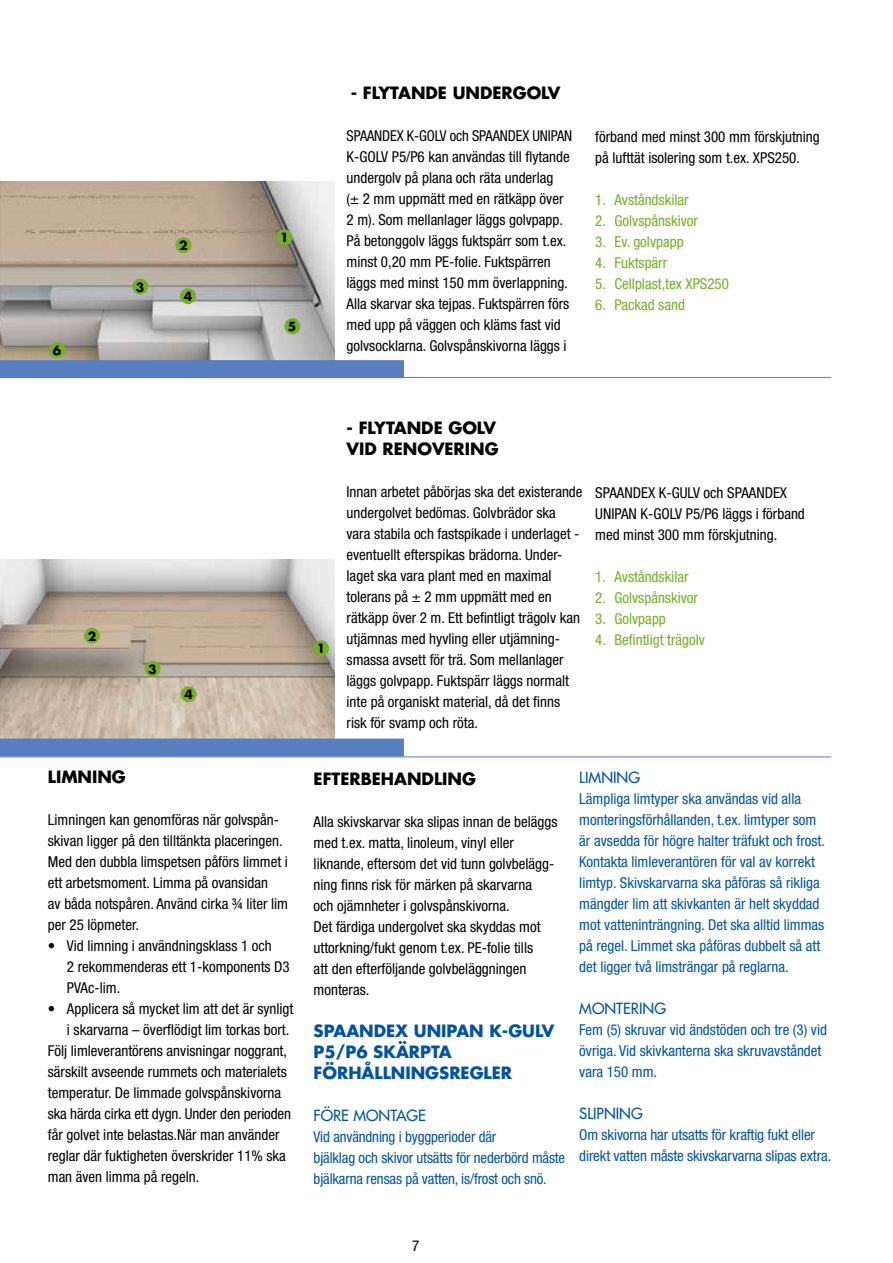
<style>
.page{position:relative;width:893px;height:1263px;background:#fff}
.page>*{position:absolute;margin:0;border:0;box-sizing:border-box;transform-origin:0 0}
.t1{font:700 16.5px/21px "CK Futura";color:#000}
.t2{font:700 16.5px/21px "CK Futura";color:#0053a1}
.t3{font:condensed 15px/21px "Helvetica Neue";color:#000}
.t4{font:condensed 15px/21px "Helvetica Neue";color:#0053a1}
.t5{font:condensed 15px "Helvetica Neue";color:#74af27}
.t6{font:15px "CK Futura";color:#0053a1}
.t7{font:700 12.3px "CK Futura";color:#000}
</style>
<div class="page">
<img style="left:0;top:182px;width:335px;height:178px">
<img style="left:0;top:560px;width:335px;height:178px">
<div style="left:276px;top:229px;width:16px;height:16px;background:#74af27;border-radius:50%"></div>
<div style="left:313px;top:640px;width:16px;height:16px;background:#74af27;border-radius:50%"></div>
<div style="left:175px;top:237px;width:16px;height:16px;background:#74af27;border-radius:50%"></div>
<div style="left:84px;top:628px;width:16px;height:16px;background:#74af27;border-radius:50%"></div>
<div style="left:132px;top:279px;width:16px;height:16px;background:#74af27;border-radius:50%"></div>
<div style="left:145px;top:661px;width:16px;height:16px;background:#74af27;border-radius:50%"></div>
<div style="left:180px;top:288px;width:16px;height:16px;background:#74af27;border-radius:50%"></div>
<div style="left:181px;top:686px;width:16px;height:16px;background:#74af27;border-radius:50%"></div>
<div style="left:49px;top:342px;width:16px;height:16px;background:#74af27;border-radius:50%"></div>
<div style="left:284px;top:318px;width:16px;height:16px;background:#74af27;border-radius:50%"></div>
<hr style="left:0;top:377px;width:831px;height:1px;background:#587ebe">
<div style="left:0;top:360px;width:404px;height:18px;background:#587ebe"></div>
<div style="left:0;top:738px;width:404px;height:18px;background:#587ebe"></div>
<hr style="left:0;top:756px;width:831px;height:1px;background:#587ebe">
<p class="t7" style="left:53px;top:342px;width:10px">6</p>
<p class="t7" style="left:136px;top:278px;width:10px">3</p>
<p class="t7" style="left:179px;top:237px;width:10px">2</p>
<p class="t7" style="left:184px;top:288px;width:10px">4</p>
<p class="t7" style="left:280px;top:229px;width:10px">1</p>
<p class="t7" style="left:288px;top:318px;width:10px">5</p>
<p class="t1" style="left:351px;top:82px;width:211px">- FLYTANDE UNDERGOLV</p>
<p class="t3" style="left:347px;top:125px;width:227px">SPAANDEX K-GOLV och SPAANDEX UNIPAN K-GOLV P5/P6 kan användas till flytande undergolv på plana och räta underlag<br>(± 2 mm uppmätt med en rätkäpp över 2 m). Som mellanlager läggs golvpapp.<br>På betonggolv läggs fuktspärr som t.ex. minst 0,20 mm PE-folie. Fuktspärren läggs med minst 150 mm överlappning.<br>Alla skarvar ska tejpas. Fuktspärren förs med upp på väggen och kläms fast vid golvsocklarna. Golvspånskivorna läggs i</p>
<p class="t3" style="left:595px;top:126px;width:226px">förband med minst 300 mm förskjutning på lufttät isolering som t.ex. XPS250.</p>
<p class="t5" style="left:595px;top:191px;width:95px">1. Avståndskilar</p>
<p class="t5" style="left:595px;top:212px;width:104px">2. Golvspånskivor</p>
<p class="t5" style="left:595px;top:233px;width:90px">3. Ev. golvpapp</p>
<p class="t5" style="left:595px;top:254px;width:73px">4. Fuktspärr</p>
<p class="t5" style="left:595px;top:275px;width:135px">5. Cellplast,tex XPS250</p>
<p class="t5" style="left:595px;top:296px;width:91px">6. Packad sand</p>
<p class="t7" style="left:88px;top:627px;width:10px">2</p>
<p class="t7" style="left:148px;top:661px;width:10px">3</p>
<p class="t7" style="left:184px;top:686px;width:10px">4</p>
<p class="t1" style="left:48px;top:766px;width:80px">LIMNING</p>
<p class="t3" style="left:48px;top:809px;width:242px">Limningen kan genomföras när golvspån&shy;skivan ligger på den tilltänkta placeringen.<br>Med den dubbla limspetsen påförs limmet i ett arbetsmoment. Limma på ovansidan<br>av båda notspåren. Använd cirka ¾ liter lim per 25 löpmeter.</p>
<p class="t3" style="left:67px;top:935px;width:224px;text-indent:-19px">• Vid limning i användningsklass 1 och<br>2 rekommenderas ett 1-komponents D3<br>PVAc-lim.</p>
<p class="t3" style="left:48px;top:998px;width:247px">• Applicera så mycket lim att det är synligt</p>
<p class="t3" style="left:67px;top:1019px;width:224px">i skarvarna – överflödigt lim torkas bort.</p>
<p class="t3" style="left:48px;top:1040px;width:241px">Följ limleverantörens anvisningar noggrant,</p>
<p class="t3" style="left:48px;top:1061px;width:240px">särskilt avseende rummets och materialets</p>
<p class="t3" style="left:48px;top:1082px;width:235px">temperatur. De limmade golvspånskivorna</p>
<p class="t3" style="left:48px;top:1103px;width:245px">ska härda cirka ett dygn. Under den perioden</p>
<p class="t3" style="left:48px;top:1124px;width:233px">får golvet inte belastas.När man använder</p>
<p class="t3" style="left:48px;top:1145px;width:240px">reglar där fuktigheten överskrider 11% ska</p>
<p class="t3" style="left:48px;top:1166px;width:153px">man även limma på regeln.</p>
<p class="t7" style="left:317px;top:640px;width:10px">1</p>
<p class="t1" style="left:347px;top:417px;width:154px">- FLYTANDE GOLV<br>VID RENOVERING</p>
<p class="t3" style="left:347px;top:481px;width:237px">Innan arbetet påbörjas ska det existerande undergolvet bedömas. Golvbrädor ska vara stabila och fastspikade i underlaget - eventuellt efterspikas brädorna. Under&shy;laget ska vara plant med en maximal tolerans på ± 2 mm uppmätt med en rätkäpp över 2 m. Ett befintligt trägolv kan utjämnas med hyvling eller utjämning&shy;smassa avsett för trä. Som mellanlager läggs golvpapp. Fuktspärr läggs normalt inte på organiskt material, då det finns risk för svamp och röta.</p>
<p class="t3" style="left:595px;top:482px;width:211px">SPAANDEX K-GULV och SPAANDEX<br>UNIPAN K-GOLV P5/P6 läggs i förband med minst 300 mm förskjutning.</p>
<p class="t5" style="left:595px;top:568px;width:95px">1. Avståndskilar</p>
<p class="t5" style="left:595px;top:589px;width:104px">2. Golvspånskivor</p>
<p class="t5" style="left:595px;top:610px;width:72px">3. Golvpapp</p>
<p class="t5" style="left:595px;top:631px;width:111px">4. Befintligt trägolv</p>
<p class="t1" style="left:314px;top:767px;width:164px">EFTERBEHANDLING</p>
<p class="t3" style="left:314px;top:811px;width:245px">Alla skivskarvar ska slipas innan de beläggs med t.ex. matta, linoleum, vinyl eller liknande, eftersom det vid tunn golvbelägg&shy;ning finns risk för märken på skarvarna<br>och ojämnheter i golvspånskivorna.<br>Det färdiga undergolvet ska skyddas mot uttorkning/fukt genom t.ex. PE-folie tills<br>att den efterföljande golvbeläggningen monteras.</p>
<p class="t2" style="left:314px;top:1019px;width:242px">SPAANDEX UNIPAN K-GULV<br>P5/P6 SKÄRPTA<br>FÖRHÅLLNINGSREGLER</p>
<p class="t6" style="left:314px;top:1105px;width:114px">FÖRE MONTAGE</p>
<p class="t4" style="left:314px;top:1126px;width:253px">Vid användning i byggperioder där<br>bjälklag och skivor utsätts för nederbörd måste bjälkarna rensas på vatten, is/frost och snö.</p>
<p class="t6" style="left:579px;top:768px;width:62px">LIMNING</p>
<p class="t4" style="left:579px;top:788px;width:247px">Lämpliga limtyper ska användas vid alla monteringsförhållanden, t.ex. limtyper som är avsedda för högre halter träfukt och frost.<br>Kontakta limleverantören för val av korrekt limtyp. Skivskarvarna ska påföras så rikliga mängder lim att skivkanten är helt skyddad mot vatteninträngning. Det ska alltid limmas på regel. Limmet ska påföras dubbelt så att det ligger två limsträngar på reglarna.</p>
<p class="t6" style="left:579px;top:999px;width:88px">MONTERING</p>
<p class="t4" style="left:579px;top:1019px;width:249px">Fem (5) skruvar vid ändstöden och tre (3) vid övriga. Vid skivkanterna ska skruvavståndet vara 150 mm.</p>
<p class="t6" style="left:579px;top:1104px;width:65px">SLIPNING</p>
<p class="t4" style="left:579px;top:1124px;width:254px">Om skivorna har utsatts för kraftig fukt eller direkt vatten måste skivskarvarna slipas extra.</p>
<p class="t3" style="left:412px;top:1235px;width:9px">7</p>
</div>
